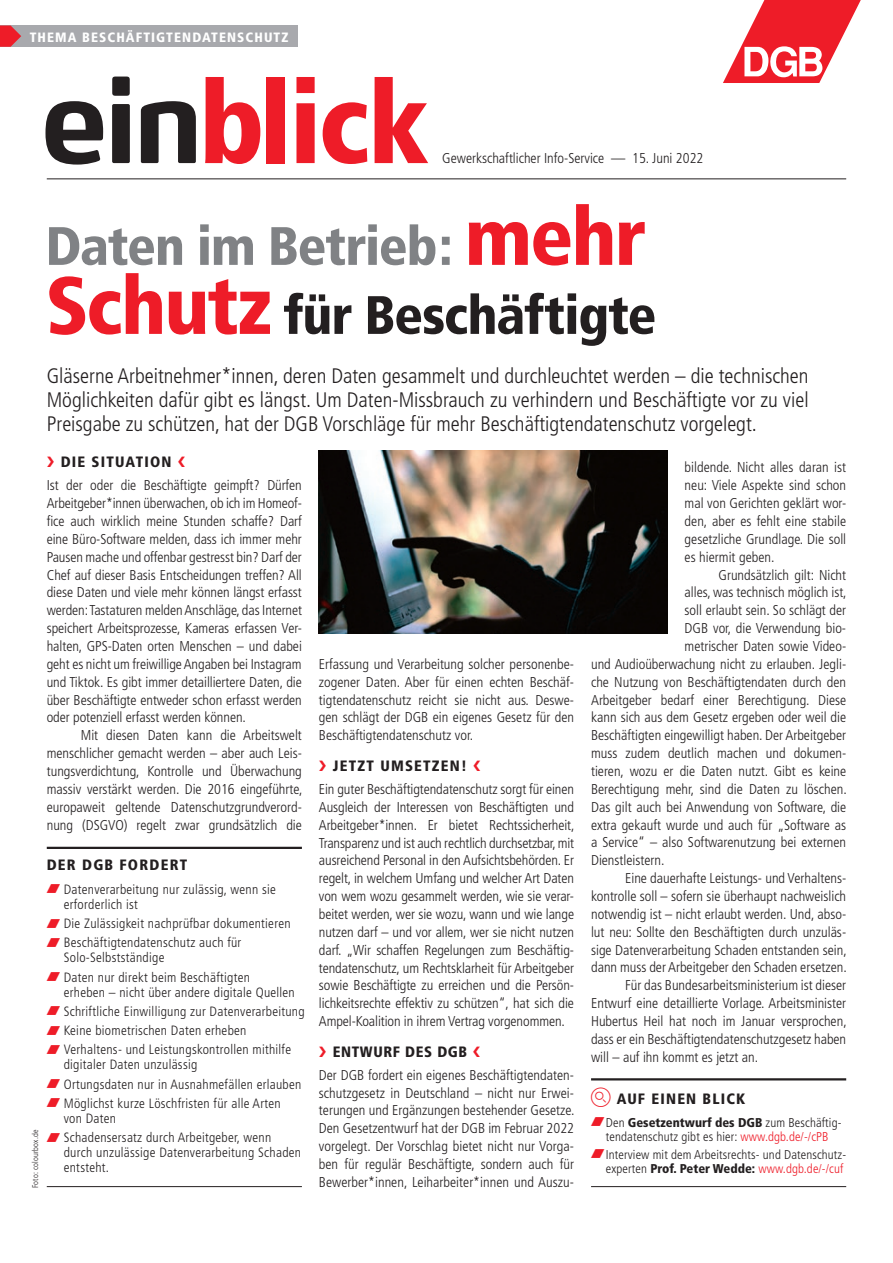
<style>
.page{position:relative;width:893px;height:1263px;background:#fff}
.page>*{position:absolute;margin:0;border:0;box-sizing:border-box;transform-origin:0 0}
.t1{font:900 condensed 54px/69px "Frutiger";letter-spacing:-.025em;color:#808285}
.t2{font:300 condensed 21px/23.9px "Frutiger";color:#231f20;text-align:justify}
.t3{font:900 condensed 15px "Frutiger";letter-spacing:.08em;color:#231f20}
.t4{font:300 condensed 14.25px/17.9px "Frutiger";color:#231f20;text-align:justify}
.t5{font:300 condensed 13.5px/19.2px "Frutiger";letter-spacing:.02em;color:#231f20}
.t6{font:900 condensed 13.5px "Frutiger";letter-spacing:.08em;color:#fff}
.t7{font:300 condensed 12.75px/14.2px "Frutiger";letter-spacing:.01em;color:#231f20}
.t8{font:300 condensed 8.25px "Frutiger";letter-spacing:.02em;color:#231f20}
.s1{font-size:81px;color:#ee1c28}
.s2{color:#231f20}
.s3{font-weight:900}
.s4{color:#ee1c28}
</style>
<div class="page">
<svg style="left:723px;top:0;width:138px;height:83px"></svg>
<svg style="left:45px;top:101px;width:58px;height:64px"></svg>
<svg style="left:112px;top:77px;width:18px;height:86px;background:#3c393a"></svg>
<svg style="left:141px;top:101px;width:55px;height:62px"></svg>
<svg style="left:205px;top:77px;width:55px;height:87px"></svg>
<div style="left:266px;top:77px;width:18px;height:86px;background:#ee1c28"></div>
<svg style="left:296px;top:77px;width:19px;height:86px;background:#f03f4a"></svg>
<svg style="left:323px;top:102px;width:44px;height:62px"></svg>
<svg style="left:375px;top:77px;width:53px;height:86px"></svg>
<hr style="left:47px;top:179px;width:799px;height:1px;background:#231f20">
<div style="left:0;top:26px;width:298px;height:21px;background:#a8a9ad"></div>
<svg style="left:0;top:26px;width:21px;height:21px"></svg>
<hr style="left:47px;top:1186px;width:255px;height:1px;background:#231f20">
<hr style="left:47px;top:847px;width:255px;height:2px;background:#231f20">
<hr style="left:591px;top:1078px;width:255px;height:2px;background:#231f20">
<hr style="left:591px;top:1186px;width:255px;height:1px;background:#231f20">
<img style="left:319px;top:451px;width:349px;height:183px">
<p class="t6" style="left:30px;top:29px;width:260px">THEMA BESCHÄFTIGTENDATENSCHUTZ</p>
<p class="t4" style="left:442px;top:149px;width:263px">Gewerkschaftlicher Info-Service — 15. Juni 2022</p>
<h1 class="t1" style="left:45px;top:211px;width:612px">DATEN IM BETRIEB: <span class="s1">MEHR<br>SCHUTZ</span> <span class="s2">FÜR BESCHÄFTIGTE</span></h1>
<p class="t8" style="left:31px;top:1188px;width:60px;rotate:-90deg">Foto: colourbox.de</p>
<p class="t2" style="left:47px;top:364px;width:763px">Gläserne Arbeitnehmer*innen, deren Daten gesammelt und durchleuchtet werden – die technischen Möglichkeiten dafür gibt es längst. Um Daten-Missbrauch zu verhindern und Beschäftigte vor zu viel Preisgabe zu schützen, hat der DGB Vorschläge für mehr Beschäftigtendatenschutz vorgelegt.</p>
<p class="t3" style="left:61px;top:453px;width:112px">DIE SITUATION</p>
<p class="t4" style="left:47px;top:477px;width:257px">Ist der oder die Beschäftigte geimpft? Dürfen Arbeitgeber*innen überwachen, ob ich im Homeof&shy;fice auch wirklich meine Stunden schaffe? Darf eine Büro-Software melden, dass ich immer mehr Pausen mache und offenbar gestresst bin? Darf der Chef auf dieser Basis Entscheidungen treffen? All diese Daten und viele mehr können längst erfasst werden: Tastaturen melden Anschläge, das Internet speichert Arbeitsprozesse, Kameras erfassen Ver&shy;halten, GPS-Daten orten Menschen – und dabei geht es nicht um freiwillige Angaben bei Instagram und Tiktok. Es gibt immer detailliertere Daten, die über Beschäftigte entweder schon erfasst werden oder potenziell erfasst werden können.</p>
<p class="t4" style="left:47px;top:727px;width:257px;text-indent:34px">Mit diesen Daten kann die Arbeitswelt menschlicher gemacht werden – aber auch Leis&shy;tungsverdichtung, Kontrolle und Überwachung massiv verstärkt werden. Die 2016 eingeführte, europaweit geltende Datenschutzgrundverord&shy;nung (DSGVO) regelt zwar grundsätzlich die</p>
<p class="t3" style="left:47px;top:856px;width:140px">DER DGB FORDERT</p>
<p class="t5" style="left:64px;top:882px;width:214px;line-height:15px">Datenverarbeitung nur zulässig, wenn sie erforderlich ist</p>
<p class="t5" style="left:64px;top:914px;width:228px">Die Zulässigkeit nachprüfbar dokumentieren<br>Beschäftigtendatenschutz auch für</p>
<p class="t5" style="left:64px;top:948px;width:188px">Solo-Selbstständige<br>Daten nur direkt beim Beschäftigten</p>
<p class="t5" style="left:64px;top:982px;width:242px">erheben – nicht über andere digitale Quellen Schriftliche Einwilligung zur Datenverarbeitung Keine biometrischen Daten erheben Verhaltens- und Leistungskontrollen mithilfe</p>
<p class="t5" style="left:64px;top:1055px;width:239px">digitaler Daten unzulässig<br>Ortungsdaten nur in Ausnahmefällen erlauben<br>Möglichst kurze Löschfristen für alle Arten</p>
<p class="t5" style="left:64px;top:1109px;width:209px">von Daten<br>Schadensersatz durch Arbeitgeber, wenn</p>
<p class="t5" style="left:64px;top:1145px;width:239px;line-height:15px">durch unzulässige Datenverarbeitung Schaden entsteht.</p>
<p class="t4" style="left:319px;top:655px;width:257px">Erfassung und Verarbeitung solcher personenbe&shy;zogener Daten. Aber für einen echten Beschäf&shy;tigtendatenschutz reicht sie nicht aus. Deswe&shy;gen schlägt der DGB ein eigenes Gesetz für den Beschäftigtendatenschutz vor.</p>
<p class="t3" style="left:333px;top:757px;width:136px">JETZT UMSETZEN!</p>
<p class="t4" style="left:319px;top:780px;width:257px">Ein guter Beschäftigtendatenschutz sorgt für einen Ausgleich der Interessen von Beschäftigten und Arbeitgeber*innen. Er bietet Rechtssicherheit, Transparenz und ist auch rechtlich durchsetzbar, mit ausreichend Personal in den Aufsichtsbehörden. Er regelt, in welchem Umfang und welcher Art Daten von wem wozu gesammelt werden, wie sie verar&shy;beitet werden, wer sie wozu, wann und wie lange nutzen darf – und vor allem, wer sie nicht nutzen darf. „Wir schaffen Regelungen zum Beschäftig&shy;tendatenschutz, um Rechtsklarheit fü r Arbeitgeber sowie Beschäftigte zu erreichen und die Persön&shy;lichkeitsrechte effektiv zu schützen“, hat sich die Ampel-Koalition in ihrem Vertrag vorgenommen.</p>
<p class="t3" style="left:333px;top:1042px;width:136px">ENTWURF DES DGB</p>
<p class="t4" style="left:319px;top:1066px;width:257px">Der DGB fordert ein eigenes Beschäftigtendaten&shy;schutzgesetz in Deutschland – nicht nur Erwei&shy;terungen und Ergänzungen bestehender Gesetze.<br>Den Gesetzentwurf hat der DGB im Februar 2022 vorgelegt. Der Vorschlag bietet nicht nur Vorga&shy;ben für regulär Beschäftigte, sondern auch für Bewerber*innen, Leiharbeiter*innen und Auszu-</p>
<p class="t4" style="left:685px;top:459px;width:163px">bildende. Nicht alles daran ist neu: Viele Aspekte sind schon mal von Gerichten geklärt wor&shy;den, aber es fehlt eine stabile gesetzliche Grundlage. Die soll es hiermit geben.</p>
<p class="t4" style="left:719px;top:566px;width:129px">Grundsätzlich gilt: Nicht</p>
<p class="t4" style="left:685px;top:584px;width:164px">alles, was technisch möglich ist,</p>
<p class="t4" style="left:685px;top:602px;width:163px">soll erlaubt sein. So schlägt der</p>
<p class="t4" style="left:685px;top:619px;width:163px">DGB vor, die Verwendung bio-</p>
<p class="t4" style="left:685px;top:637px;width:163px">metrischer Daten sowie Video-</p>
<p class="t4" style="left:591px;top:655px;width:257px">und Audioüberwachung nicht zu erlauben. Jegli-</p>
<p class="t4" style="left:591px;top:673px;width:257px">che Nutzung von Beschäftigtendaten durch den</p>
<p class="t4" style="left:591px;top:691px;width:257px">Arbeitgeber bedarf einer Berechtigung. Diese</p>
<p class="t4" style="left:591px;top:709px;width:257px">kann sich aus dem Gesetz ergeben oder weil die</p>
<p class="t4" style="left:591px;top:727px;width:257px">Beschäftigten eingewilligt haben. Der Arbeitgeber</p>
<p class="t4" style="left:591px;top:744px;width:257px">muss zudem deutlich machen und dokumen-</p>
<p class="t4" style="left:591px;top:762px;width:257px">tieren, wozu er die Daten nutzt. Gibt es keine</p>
<p class="t4" style="left:591px;top:780px;width:257px">Berechtigung mehr, sind die Daten zu löschen.</p>
<p class="t4" style="left:591px;top:798px;width:257px">Das gilt auch bei Anwendung von Software, die</p>
<p class="t4" style="left:591px;top:816px;width:257px">extra gekauft wurde und auch für „Software as</p>
<p class="t4" style="left:591px;top:834px;width:257px">a Service“ – also Softwarenutzung bei externen</p>
<p class="t4" style="left:591px;top:852px;width:75px">Dienstleistern.</p>
<p class="t4" style="left:625px;top:869px;width:223px">Eine dauerhafte Leistungs- und Verhaltens-</p>
<p class="t4" style="left:591px;top:887px;width:257px">kontrolle soll – sofern sie überhaupt nachweislich</p>
<p class="t4" style="left:591px;top:905px;width:257px">notwendig ist – nicht erlaubt werden. Und, abso-</p>
<p class="t4" style="left:591px;top:923px;width:257px">lut neu: Sollte den Beschäftigten durch unzuläs-</p>
<p class="t4" style="left:591px;top:941px;width:257px">sige Datenverarbeitung Schaden entstanden sein,</p>
<p class="t4" style="left:591px;top:959px;width:257px">dann muss der Arbeitgeber den Schaden ersetzen.</p>
<p class="t4" style="left:625px;top:977px;width:223px">Für das Bundesarbeitsministerium ist dieser</p>
<p class="t4" style="left:591px;top:994px;width:257px">Entwurf eine detaillierte Vorlage. Arbeitsminister</p>
<p class="t4" style="left:591px;top:1012px;width:257px">Hubertus Heil hat noch im Januar versprochen,</p>
<p class="t4" style="left:591px;top:1030px;width:257px">dass er ein Beschäftigtendatenschutzgesetz haben</p>
<p class="t4" style="left:591px;top:1048px;width:169px">will – auf ihn kommt es jetzt an.</p>
<p class="t3" style="left:617px;top:1090px;width:130px">AUF EINEN BLICK</p>
<p class="t7" style="left:606px;top:1115px;width:237px">Den <span class="s3">GESETZENTWURF DES DG B</span> zum Beschäftig&shy;tendatenschutz gibt es hier: <span class="s4">www.dgb.de/-/cPB</span></p>
<p class="t7" style="left:606px;top:1147px;width:242px">Interview mit dem Arbeitsrechts- und Datenschutz&shy;experten <span class="s3">PROF. PETER WEDDE:</span> <span class="s4">www.dgb.de/-/cuf</span></p>
</div>
